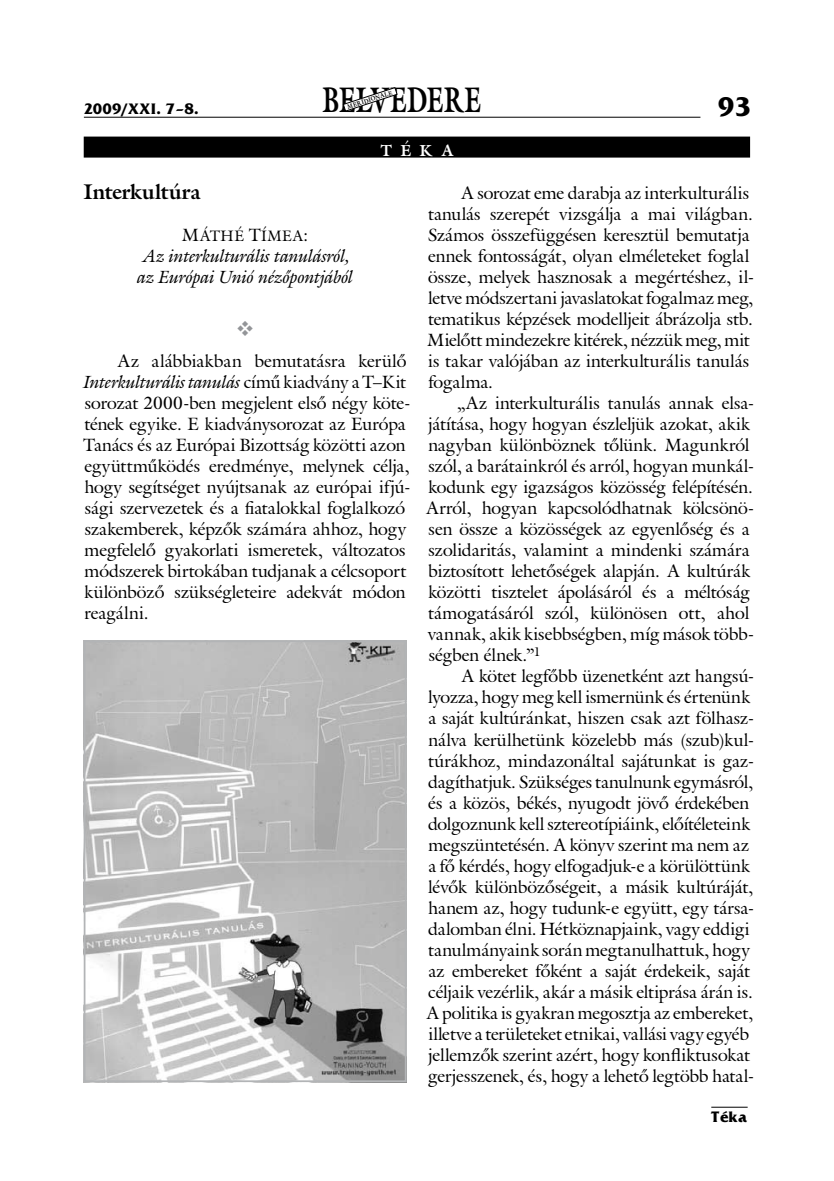
<style>
.page{position:relative;width:834px;height:1181px;background:#fff}
.page>*{position:absolute;margin:0;border:0;box-sizing:border-box;transform-origin:0 0}
.t1{font:700 35px "Galliard PFL";letter-spacing:-.005em;color:#000;scale:.69 1}
.t2{font:700 28px "Friz Quadrata PFL";color:#000}
.t3{font:700 21px "Galliard PFL";letter-spacing:-.01em;color:#000}
.t4{font:17.5px/21px "Galliard PFL";letter-spacing:-.005em;color:#000}
.t5{font:italic 17.5px/21px "Galliard PFL";color:#000;text-align:center}
.t6{font:17.5px "Galliard PFL";letter-spacing:.015em;color:#000}
.t7{font:700 15.75px "Friz Quadrata PFL";color:#000}
.t8{font:700 15.75px "Galliard PFL";color:#fff}
.t9{font:14.88px "Galliard PFL SC850";letter-spacing:.025em;color:#000}
.t10{font:700 6.12px "Galliard PFL";color:#000;scale:.9 1}
.s1{font-size:17.5px}
.s2{font-style:italic}
</style>
<div class="page">
<hr style="left:84px;top:117px;width:616px;height:1px;background:#000">
<hr style="left:711px;top:1106px;width:36px;height:1px;background:#000">
<svg style="left:343px;top:87px;width:54px;height:25px"></svg>
<div style="left:84px;top:137px;width:666px;height:21px;background:#000"></div>
<img style="left:87px;top:643px;width:316px;height:436px">
<div style="left:84px;top:640px;width:322px;height:442px;border:2px solid #b2b4b6"></div>
<p class="t1" style="left:322px;top:77px;width:232px">BELVEDERE</p>
<p class="t10" style="left:346px;top:103px;width:54px;rotate:-18deg">MERIDIONALE</p>
<p class="t7" style="left:84px;top:99px;width:116px">2009/XXI. 7–8.</p>
<p class="t2" style="left:717px;top:91px;width:34px">93</p>
<p class="t8" style="left:381px;top:140px;width:57px">Téka</p>
<p class="t3" style="left:83px;top:178px;width:119px">Interkultúra</p>
<p class="t9" style="left:182px;top:226px;width:128px"><span class="s1">M</span>ÁTHÉ <span class="s1">T</span>ÍMEA<span class="s1">:</span></p>
<p class="t5" style="left:137px;top:245px;width:217px">Az interkulturális tanulásról, az Európai Unió nézőpontjából</p>
<p class="t4" style="left:84px;top:351px;width:328px;text-indent:34px">Az alábbiakban bemutatásra kerülő <span class="s2">Interkulturális tanulás</span> című kiadvány a T–Kit sorozat 2000-ben megjelent első négy köte&shy;tének egyike. E kiadványsorozat az Európa Tanács és az Európai Bizottság közötti azon együttműködés eredménye, melynek célja, hogy segítséget nyújtsanak az európai ifjú&shy;sági szervezetek és a fiatalokkal foglalkozó szakemberek, képzők számára ahhoz, hogy megfelelő gyakorlati ismeretek, változatos módszerek birtokában tudjanak a célcsoport különböző szükségleteire adekvát módon reagálni.</p>
<p class="t4" style="left:461px;top:183px;width:289px">A sorozat eme darabja az interkulturális</p>
<p class="t4" style="left:428px;top:204px;width:326px">tanulás szerepét vizsgálja a mai világban.</p>
<p class="t4" style="left:427px;top:225px;width:323px">Számos összefüggésen keresztül bemutatja</p>
<p class="t4" style="left:428px;top:246px;width:322px">ennek fontosságát, olyan elméleteket foglal</p>
<p class="t4" style="left:428px;top:267px;width:327px">össze, melyek hasznosak a megértéshez, il-</p>
<p class="t4" style="left:428px;top:288px;width:326px">letve módszertani javaslatokat fogalmaz meg,</p>
<p class="t4" style="left:428px;top:309px;width:326px">tematikus képzések modelljeit ábrázolja stb.</p>
<p class="t4" style="left:428px;top:330px;width:323px">Mielőtt mindezekre kitérek, nézzük meg, mit</p>
<p class="t4" style="left:428px;top:351px;width:322px">is takar valójában az interkulturális tanulás</p>
<p class="t4" style="left:428px;top:372px;width:66px">fogalma.</p>
<p class="t6" style="left:457px;top:392px;width:298px">„Az interkulturális tanulás annak elsa-</p>
<p class="t4" style="left:428px;top:414px;width:323px">játítása, hogy hogyan észleljük azokat, akik</p>
<p class="t4" style="left:428px;top:435px;width:322px">nagyban különböznek tőlünk. Magunkról</p>
<p class="t4" style="left:428px;top:456px;width:327px">szól, a barátainkról és arról, hogyan munkál-</p>
<p class="t4" style="left:428px;top:477px;width:326px">kodunk egy igazságos közösség felépítésén.</p>
<p class="t4" style="left:426px;top:498px;width:329px">Arról, hogyan kapcsolódhatnak kölcsönö-</p>
<p class="t4" style="left:428px;top:519px;width:322px">sen össze a közösségek az egyenlőség és a</p>
<p class="t4" style="left:428px;top:540px;width:322px">szolidaritás, valamint a mindenki számára</p>
<p class="t4" style="left:428px;top:561px;width:323px">biztosított lehetőségek alapján. A kultúrák</p>
<p class="t4" style="left:428px;top:582px;width:323px">közötti tisztelet ápolásáról és a méltóság</p>
<p class="t4" style="left:428px;top:603px;width:322px">támogatásáról szól, különösen ott, ahol</p>
<p class="t4" style="left:427px;top:624px;width:328px">vannak, akik kisebbségben, míg mások több-</p>
<p class="t4" style="left:428px;top:645px;width:113px">ségben élnek.”<sup>1</sup></p>
<p class="t4" style="left:461px;top:666px;width:294px">A kötet legfőbb üzenetként azt hangsú-</p>
<p class="t4" style="left:428px;top:687px;width:323px">lyozza, hogy meg kell ismernünk és értenünk</p>
<p class="t4" style="left:428px;top:708px;width:327px">a saját kultúránkat, hiszen csak azt fölhasz-</p>
<p class="t4" style="left:428px;top:729px;width:327px">nálva kerülhetünk közelebb más (szub)kul-</p>
<p class="t4" style="left:428px;top:750px;width:327px">túrákhoz, mindazonáltal sajátunkat is gaz-</p>
<p class="t4" style="left:428px;top:771px;width:326px">dagíthatjuk. Szükséges tanulnunk egymásról,</p>
<p class="t4" style="left:428px;top:792px;width:322px">és a közös, békés, nyugodt jövő érdekében</p>
<p class="t4" style="left:428px;top:813px;width:323px">dolgoznunk kell sztereotípiáink, előítéleteink</p>
<p class="t4" style="left:428px;top:834px;width:322px">megszüntetésén. A könyv szerint ma nem az</p>
<p class="t4" style="left:428px;top:855px;width:323px">a fő kérdés, hogy elfogadjuk-e a körülöttünk</p>
<p class="t4" style="left:428px;top:876px;width:326px">lévők különbözőségeit, a másik kultúráját,</p>
<p class="t4" style="left:428px;top:897px;width:327px">hanem az, hogy tudunk-e együtt, egy társa-</p>
<p class="t4" style="left:428px;top:918px;width:323px">dalomban élni. Hétköznapjaink, vagy eddigi</p>
<p class="t4" style="left:428px;top:939px;width:323px">tanulmányaink során megtanulhattuk, hogy</p>
<p class="t4" style="left:428px;top:960px;width:323px">az embereket főként a saját érdekeik, saját</p>
<p class="t4" style="left:428px;top:981px;width:326px">céljaik vezérlik, akár a másik eltiprása árán is.</p>
<p class="t4" style="left:426px;top:1002px;width:328px">A politika is gyakran megosztja az embereket,</p>
<p class="t4" style="left:428px;top:1023px;width:322px">illetve a területeket etnikai, vallási vagy egyéb</p>
<p class="t4" style="left:428px;top:1044px;width:323px">jellemzők szerint azért, hogy konfliktusokat</p>
<p class="t4" style="left:428px;top:1065px;width:327px">gerjesszenek, és, hogy a lehető legtöbb hatal-</p>
<p class="t7" style="left:711px;top:1107px;width:38px">Téka</p>
</div>
